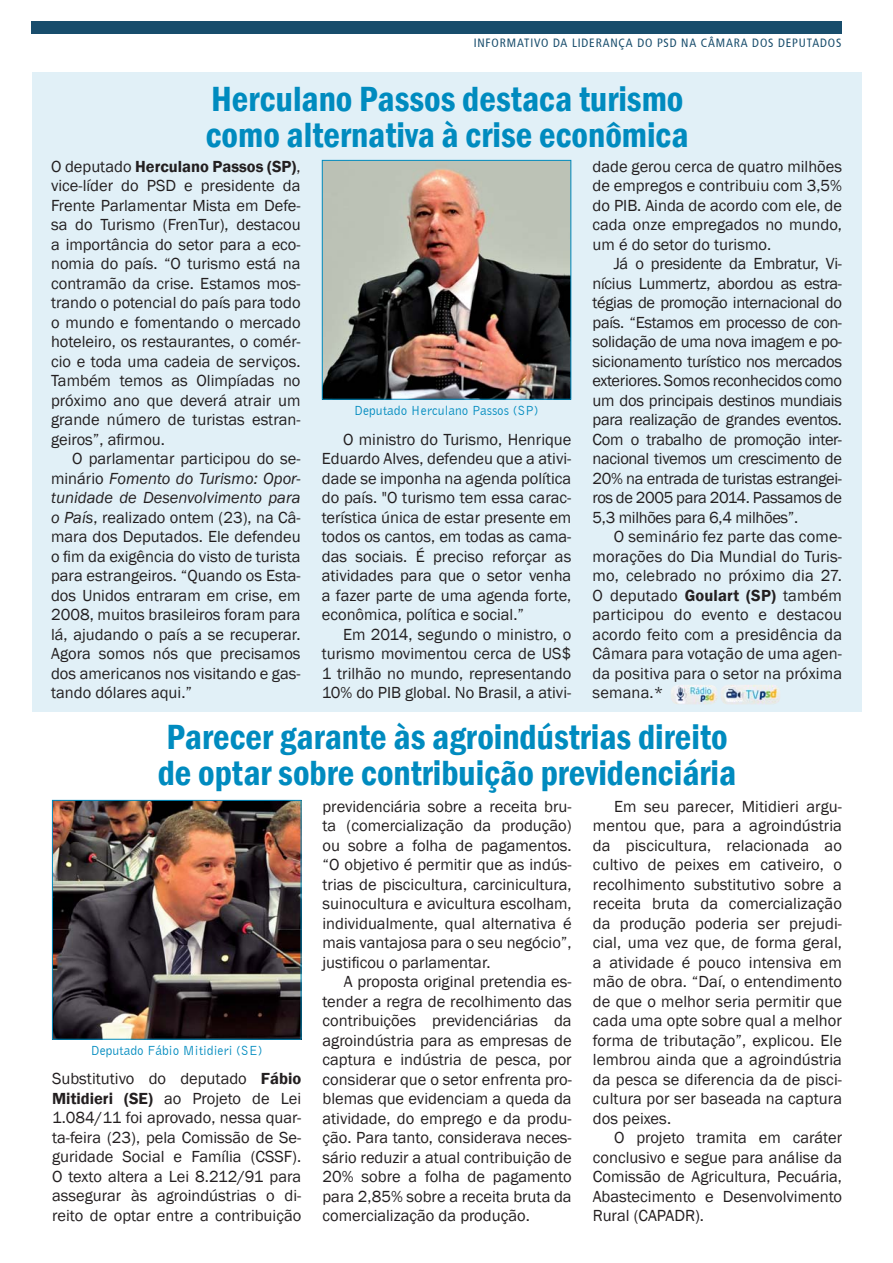
<style>
.page{position:relative;width:893px;height:1263px;background:#fff}
.page>*{position:absolute;margin:0;border:0;box-sizing:border-box;transform-origin:0 0}
.t1{font:600 condensed 36px/36px "Franklin Gothic";color:#008bbf}
.t2{font:16.5px/19.5px "Franklin Gothic";color:#231f20;text-align:justify}
.t3{font:13.5px "Bell Gothic BT";color:#008bbf}
.t4{font:condensed 12px "Frutiger";letter-spacing:.07em;color:#184d6c}
.s1{font-weight:600}
.s2{font-style:italic}
</style>
<div class="page">
<div style="left:33px;top:72px;width:829px;height:639px;background:#e1f0f7"></div>
<div style="left:31px;top:21px;width:810px;height:13px;background:#184d6c"></div>
<img style="left:324px;top:162px;width:245px;height:236px">
<div style="left:322px;top:160px;width:249px;height:240px;border:1px solid #008bbf"></div>
<img style="left:54px;top:802px;width:245px;height:235px">
<div style="left:52px;top:800px;width:249px;height:239px;border:1px solid #008bbf"></div>
<img style="left:721px;top:685px;width:59px;height:19px;border-radius:8px">
<img style="left:671px;top:685px;width:46px;height:19px;border-radius:8px">
<p class="t4" style="left:474px;top:38px;width:369px">INFORMATIVO DA LIDERANÇA DO PSD NA CÂMARA DOS DEPUTADOS</p>
<h1 class="t1" style="left:206px;top:81px;width:484px">Herculano Passos destaca turismo como alternativa à crise econômica</h1>
<p class="t2" style="left:51px;top:156px;width:251px">O deputado <span class="s1">Herculano Passos (SP)</span>, vice-líder do PSD e presidente da Frente Parlamentar Mista em Defe&shy;sa do Turismo (FrenTur), destacou a importância do setor para a eco&shy;nomia do país. “O turismo está na contramão da crise. Estamos mos&shy;trando o potencial do país para todo o mundo e fomentando o mercado hoteleiro, os restaurantes, o comér&shy;cio e toda uma cadeia de serviços.<br>Também temos as Olimpíadas no próximo ano que deverá atrair um grande número de turistas estran&shy;geiros”, afirmou.</p>
<p class="t2" style="left:51px;top:449px;width:251px;text-indent:21px">O parlamentar participou do se&shy;minário <span class="s2">Fomento do Turismo: Opor&shy;tunidade de Desenvolvimento para o País</span>, realizado ontem (23), na Câ&shy;mara dos Deputados. Ele defendeu o fim da exigência do visto de turista para estrangeiros. “Quando os Esta&shy;dos Unidos entraram em crise, em 2008, muitos brasileiros foram para lá, ajudando o país a se recuperar.<br>Agora somos nós que precisamos dos americanos nos visitando e gas&shy;tando dólares aqui.”</p>
<p class="t3" style="left:354px;top:402px;width:186px">Deputado Herculano Passos (SP)</p>
<p class="t2" style="left:322px;top:429px;width:251px;text-indent:21px">O ministro do Turismo, Henrique Eduardo Alves, defendeu que a ativi&shy;dade se imponha na agenda política do país. "O turismo tem essa carac&shy;terística única de estar presente em todos os cantos, em todas as cama&shy;das sociais. É preciso reforçar as atividades para que o setor venha a fazer parte de uma agenda forte, econômica, política e social.”</p>
<p class="t2" style="left:322px;top:624px;width:251px;text-indent:21px">Em 2014, segundo o ministro, o turismo movimentou cerca de US$ 1 trilhão no mundo, representando 10% do PIB global. No Brasil, a ativi-</p>
<p class="t2" style="left:592px;top:156px;width:251px">dade gerou cerca de quatro milhões de empregos e contribuiu com 3,5% do PIB. Ainda de acordo com ele, de cada onze empregados no mundo, um é do setor do turismo.</p>
<p class="t2" style="left:592px;top:253px;width:251px;text-indent:21px">Já o presidente da Embratur, Vi&shy;nícius Lummertz, abordou as estra&shy;tégias de promoção internacional do país. “Estamos em processo de con&shy;solidação de uma nova imagem e po&shy;sicionamento turístico nos mercados exteriores. Somos reconhecidos como um dos principais destinos mundiais para realização de grandes eventos.<br>Com o trabalho de promoção inter&shy;nacional tivemos um crescimento de 20% na entrada de turistas estrangei&shy;ros de 2005 para 2014. Passamos de 5,3 milhões para 6,4 milhões”.</p>
<p class="t2" style="left:592px;top:526px;width:251px;text-indent:21px">O seminário fez parte das come&shy;morações do Dia Mundial do Turis&shy;mo, celebrado no próximo dia 27.<br>O deputado <span class="s1">Goulart (SP)</span> também participou do evento e destacou acordo feito com a presidência da Câmara para votação de uma agen&shy;da positiva para o setor na próxima semana.*</p>
<h1 class="t1" style="left:158px;top:718px;width:580px">Parecer garante às agroindústrias direito de optar sobre contribuição previdenciária</h1>
<p class="t3" style="left:91px;top:1042px;width:173px">Deputado Fábio Mitidieri (SE)</p>
<p class="t2" style="left:52px;top:1069px;width:251px">Substitutivo do deputado <span class="s1">Fábio Mitidieri (SE)</span> ao Projeto de Lei 1.084/11 foi aprovado, nessa quar&shy;ta-feira (23), pela Comissão de Se&shy;guridade Social e Família (CSSF).<br>O texto altera a Lei 8.212/91 para assegurar às agroindústrias o di&shy;reito de optar entre a contribuição</p>
<p class="t2" style="left:322px;top:796px;width:251px">previdenciária sobre a receita bru&shy;ta (comercialização da produção) ou sobre a folha de pagamentos. “O objetivo é permitir que as indús&shy;trias de piscicultura, carcinicultura, suinocultura e avicultura escolham, individualmente, qual alternativa é mais vantajosa para o seu negócio”, justificou o parlamentar.</p>
<p class="t2" style="left:322px;top:971px;width:251px;text-indent:21px">A proposta original pretendia es&shy;tender a regra de recolhimento das contribuições previdenciárias da agroindústria para as empresas de captura e indústria de pesca, por considerar que o setor enfrenta pro&shy;blemas que evidenciam a queda da atividade, do emprego e da produ&shy;ção. Para tanto, considerava neces&shy;sário reduzir a atual contribuição de 20% sobre a folha de pagamento para 2,85% sobre a receita bruta da comercialização da produção.</p>
<p class="t2" style="left:593px;top:796px;width:251px;text-indent:21px">Em seu parecer, Mitidieri argu&shy;mentou que, para a agroindústria da piscicultura, relacionada ao cultivo de peixes em cativeiro, o recolhimento substitutivo sobre a receita bruta da comercialização da produção poderia ser prejudi&shy;cial, uma vez que, de forma geral, a atividade é pouco intensiva em mão de obra. “Daí, o entendimento de que o melhor seria permitir que cada uma opte sobre qual a melhor forma de tributação”, explicou. Ele lembrou ainda que a agroindústria da pesca se diferencia da de pisci&shy;cultura por ser baseada na captura dos peixes.</p>
<p class="t2" style="left:593px;top:1127px;width:251px;text-indent:21px">O projeto tramita em caráter conclusivo e segue para análise da Comissão de Agricultura, Pecuária, Abastecimento e Desenvolvimento Rural (CAPADR).</p>
</div>
